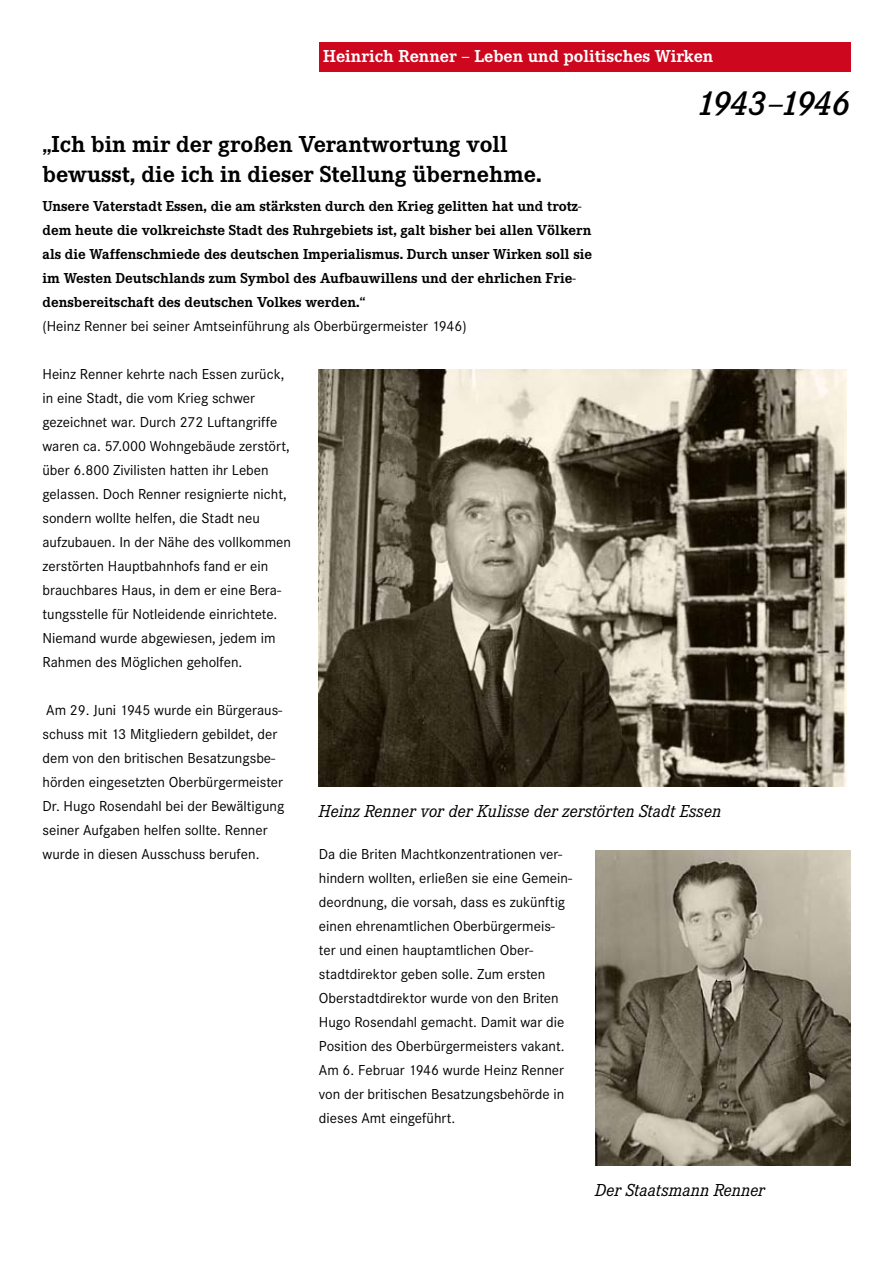
<style>
.page{position:relative;width:893px;height:1263px;background:#fff}
.page>*{position:absolute;margin:0;border:0;box-sizing:border-box;transform-origin:0 0}
.t1{font:italic 600 36px "Corporate E";letter-spacing:-.03em;color:#000}
.t2{font:700 24px/30px "Corporate E";color:#000}
.t3{font:italic 18px "Corporate E";color:#000}
.t4{font:700 18px "Corporate E";color:#fff}
.t5{font:15px/24px "Corporate S";color:#000}
.t6{font:700 15px/24px "Corporate E";color:#000}
</style>
<div class="page">
<div style="left:319px;top:43px;width:531px;height:29px;background:#cd071e"></div>
<img style="left:319px;top:370px;width:528px;height:417px">
<img style="left:595px;top:850px;width:255px;height:315px">
<p class="t4" style="left:323px;top:46px;width:392px">Heinrich Renner – Leben und politisches Wirken</p>
<h1 class="t1" style="left:697px;top:83px;width:155px">1943–1946</h1>
<h2 class="t2" style="left:43px;top:129px;width:501px">„Ich bin mir der großen Verantwortung voll bewusst, die ich in dieser Stellung übernehme.</h2>
<p class="t6" style="left:43px;top:194px;width:551px">Unsere Vaterstadt Essen, die am stärksten durch den Krieg gelitten hat und trotz&shy;dem heute die volkreichste Stadt des Ruhrgebiets ist, galt bisher bei allen Völkern als die Waffenschmiede des deutschen Imperialismus. Durch unser Wirken soll sie im Westen Deutschlands zum Symbol des Aufbauwillens und der ehrlichen Frie&shy;densbereitschaft des deutschen Volkes werden.“</p>
<p class="t5" style="left:43px;top:314px;width:426px">(Heinz Renner bei seiner Amtseinführung als Oberbürgermeister 1946)</p>
<p class="t5" style="left:43px;top:362px;width:250px">Heinz Renner kehrte nach Essen zurück, in eine Stadt, die vom Krieg schwer gezeichnet war. Durch 272 Luftangriffe waren ca. 57.000 Wohngebäude zerstört, über 6.800 Zivilisten hatten ihr Leben gelassen. Doch Renner resignierte nicht, sondern wollte helfen, die Stadt neu aufzubauen. In der Nähe des vollkommen zerstörten Hauptbahnhofs fand er ein brauchbares Haus, in dem er eine Bera&shy;tungsstelle für Notleidende einrichtete.<br>Niemand wurde abgewiesen, jedem im Rahmen des Möglichen geholfen.</p>
<p class="t5" style="left:43px;top:698px;width:243px">Am 29. Juni 1945 wurde ein Bürgeraus&shy;schuss mit 13 Mitgliedern gebildet, der dem von den britischen Besatzungsbe&shy;hörden eingesetzten Oberbürgermeister Dr. Hugo Rosendahl bei der Bewältigung seiner Aufgaben helfen sollte. Renner wurde in diesen Ausschuss berufen.</p>
<p class="t3" style="left:319px;top:801px;width:404px">Heinz Renner vor der Kulisse der zerstörten Stadt Essen</p>
<p class="t5" style="left:319px;top:842px;width:255px">Da die Briten Machtkonzentrationen ver&shy;hindern wollten, erließen sie eine Gemein&shy;deordnung, die vorsah, dass es zukünftig einen ehrenamtlichen Oberbürgermeis&shy;ter und einen hauptamtlichen Ober&shy;stadtdirektor geben solle. Zum ersten Oberstadtdirektor wurde von den Briten Hugo Rosendahl gemacht. Damit war die Position des Oberbürgermeisters vakant.<br>Am 6. Februar 1946 wurde Heinz Renner von der britischen Besatzungsbehörde in dieses Amt eingeführt.</p>
<p class="t3" style="left:595px;top:1180px;width:171px">Der Staatsmann Renner</p>
</div>
